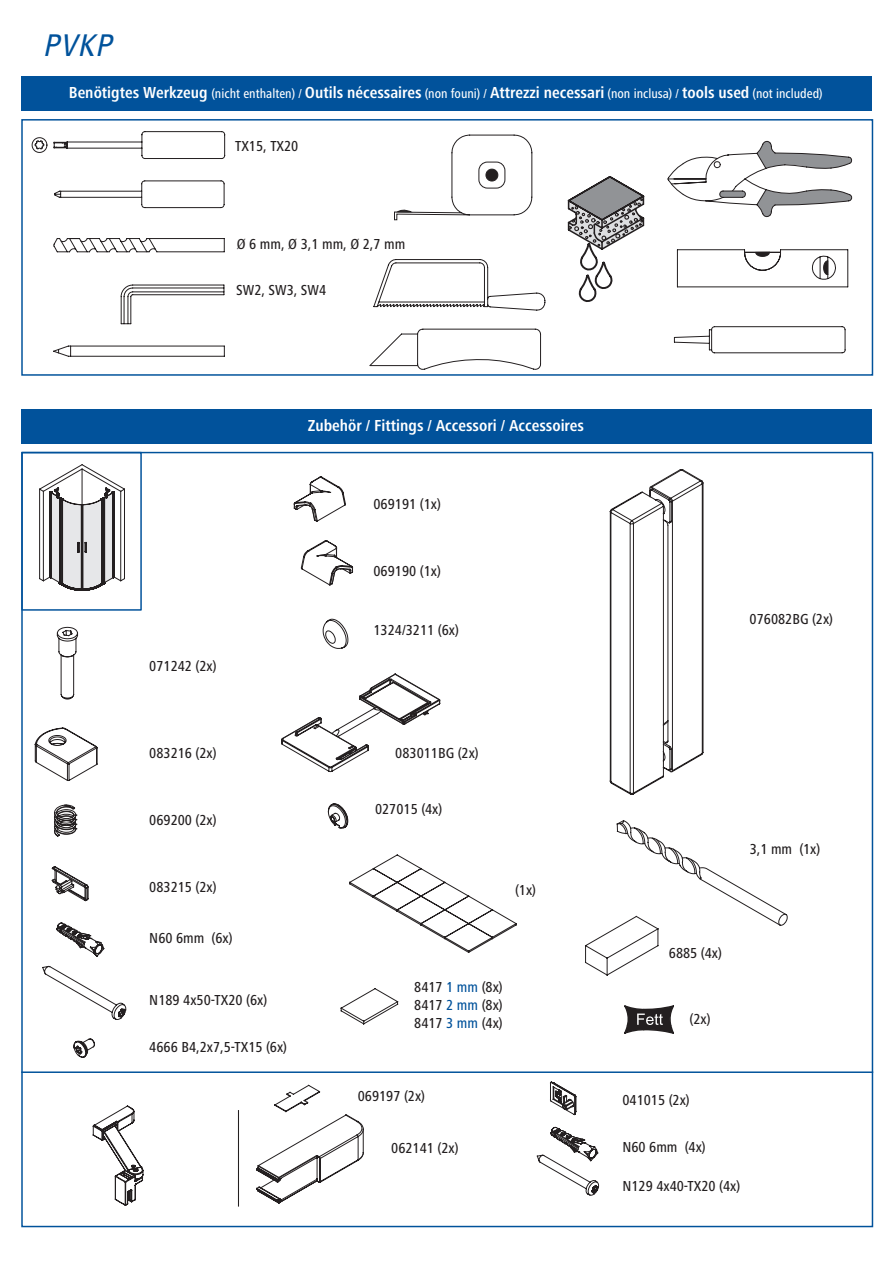
<style>
.page{position:relative;width:893px;height:1263px;background:#fff}
.page>*{position:absolute;margin:0;border:0;box-sizing:border-box;transform-origin:0 0}
.t1{font:italic condensed 30px "Univers";color:#01529b}
.t2{font:700 condensed 16.5px "Frutiger Next LTW1 G";color:#fff}
.t3{font:500 condensed 15px/18px "Frutiger Next LTW1 G";color:#231f20;text-align:justify}
.s1{font-weight:500;font-size:13.5px}
.s2{color:#01529b}
</style>
<div class="page">
<div style="left:21px;top:77px;width:851px;height:34px;background:#01529b"></div>
<div style="left:21px;top:119px;width:852px;height:257px;border:1px solid #01529b"></div>
<svg style="left:53px;top:238px;width:172px;height:14px"></svg>
<svg style="left:53px;top:346px;width:172px;height:11px"></svg>
<svg style="left:370px;top:329px;width:171px;height:41px"></svg>
<svg style="left:121px;top:285px;width:103px;height:39px"></svg>
<svg style="left:568px;top:176px;width:76px;height:126px"></svg>
<svg style="left:677px;top:249px;width:171px;height:38px"></svg>
<svg style="left:674px;top:326px;width:171px;height:27px"></svg>
<svg style="left:373px;top:259px;width:172px;height:52px"></svg>
<svg style="left:32px;top:131px;width:193px;height:28px"></svg>
<svg style="left:394px;top:135px;width:138px;height:85px"></svg>
<svg style="left:54px;top:180px;width:171px;height:28px"></svg>
<svg style="left:667px;top:141px;width:185px;height:76px"></svg>
<div style="left:21px;top:409px;width:851px;height:34px;background:#01529b"></div>
<hr style="left:238px;top:1110px;width:1px;height:96px;background:#231f20">
<svg style="left:93px;top:1095px;width:506px;height:108px"></svg>
<hr style="left:22px;top:1071px;width:850px;height:2px;background:#01529b">
<svg style="left:56px;top:1071px;width:520px;height:44px"></svg>
<svg style="left:35px;top:469px;width:668px;height:589px"></svg>
<svg style="left:624px;top:1005px;width:50px;height:29px"></svg>
<svg style="left:39px;top:464px;width:86px;height:128px"></svg>
<h1 class="t1" style="left:43px;top:27px;width:70px">PVKP</h1>
<p class="t2" style="left:69px;top:83px;width:755px">Benötigtes Werkzeug <span class="s1">(nicht enthalten) /</span> Outils nécessaires <span class="s1">(non founi) /</span> Attrezzi necessari <span class="s1">(non inclusa) /</span> tools used <span class="s1">(not included)</span></p>
<p class="t3" style="left:235px;top:137px;width:65px">TX15, TX20</p>
<p class="t3" style="left:237px;top:235px;width:170px">Ø 6 mm, Ø 3,1 mm, Ø 2,7 mm</p>
<p class="t3" style="left:236px;top:281px;width:91px">SW2, SW3, SW4</p>
<p class="t2" style="left:308px;top:416px;width:278px">Zubehör / Fittings / Accessori / Accessoires</p>
<p class="t3" style="left:373px;top:495px;width:69px">069191 (1x)</p>
<p class="t3" style="left:373px;top:562px;width:69px">069190 (1x)</p>
<p class="t3" style="left:149px;top:657px;width:69px">071242 (2x)</p>
<p class="t3" style="left:149px;top:743px;width:69px">083216 (2x)</p>
<p class="t3" style="left:149px;top:811px;width:69px">069200 (2x)</p>
<p class="t3" style="left:373px;top:621px;width:87px">1324/3211 (6x)</p>
<p class="t3" style="left:395px;top:744px;width:85px">083011BG (2x)</p>
<p class="t3" style="left:375px;top:800px;width:69px">027015 (4x)</p>
<p class="t3" style="left:149px;top:877px;width:69px">083215 (2x)</p>
<p class="t3" style="left:515px;top:881px;width:23px">(1x)</p>
<p class="t3" style="left:149px;top:929px;width:85px">N60 6mm (6x)</p>
<p class="t3" style="left:149px;top:991px;width:119px">N189 4x50-TX20 (6x)</p>
<p class="t3" style="left:149px;top:1038px;width:139px">4666 B4,2x7,5-TX15 (6x)</p>
<p class="t3" style="left:414px;top:978px;width:90px">8417 <span class="s2">1 mm</span> (8x)<br>8417 <span class="s2">2 mm</span> (8x)<br>8417 <span class="s2">3 mm</span> (4x)</p>
<p class="t3" style="left:358px;top:1087px;width:69px">069197 (2x)</p>
<p class="t3" style="left:391px;top:1139px;width:69px">062141 (2x)</p>
<p class="t3" style="left:750px;top:610px;width:85px">076082BG (2x)</p>
<p class="t3" style="left:750px;top:840px;width:72px">3,1 mm (1x)</p>
<p class="t3" style="left:669px;top:944px;width:55px">6885 (4x)</p>
<p class="t3" style="left:689px;top:1010px;width:23px">(2x)</p>
<p class="t3" style="left:622px;top:1091px;width:69px">041015 (2x)</p>
<p class="t3" style="left:622px;top:1137px;width:85px">N60 6mm (4x)</p>
<p class="t3" style="left:622px;top:1177px;width:119px">N129 4x40-TX20 (4x)</p>
</div>
